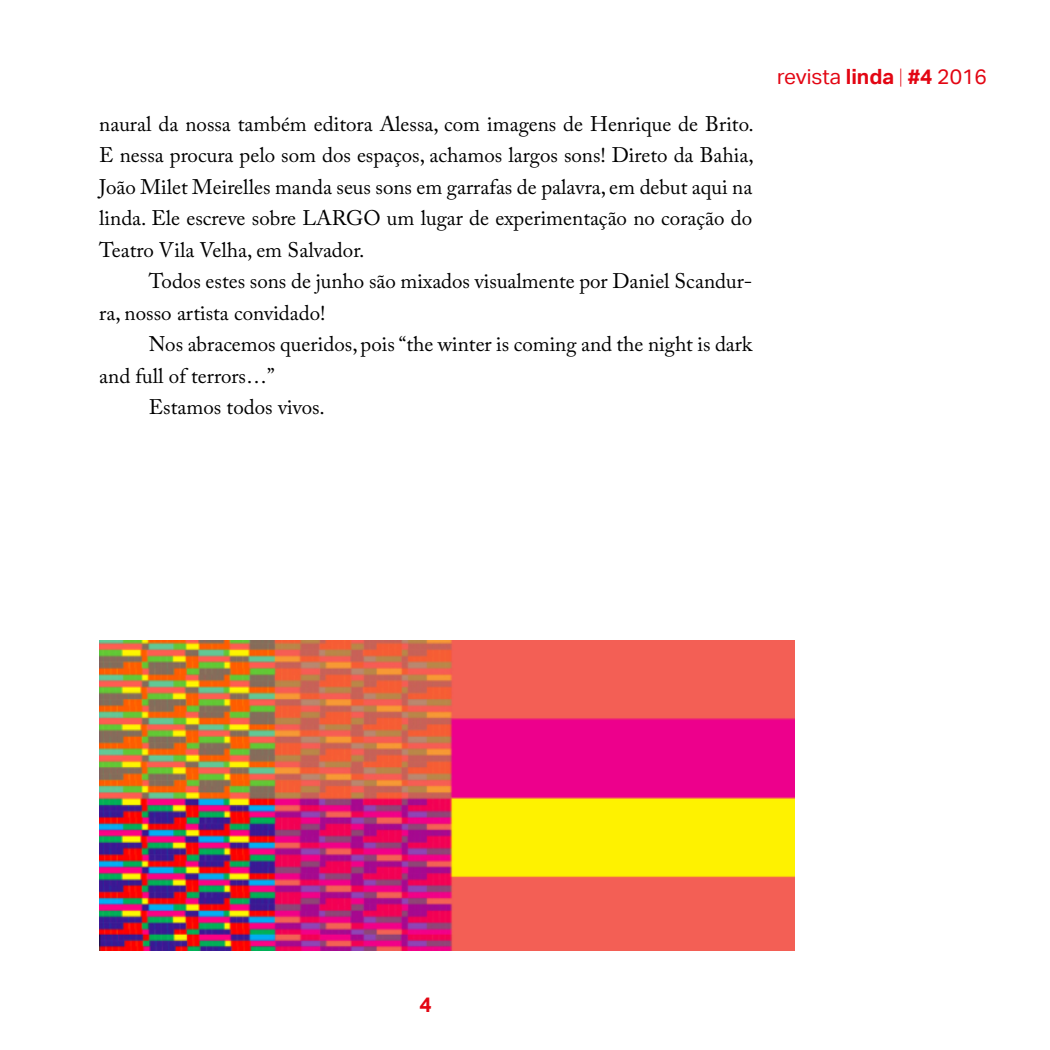
<style>
.page{position:relative;width:1050px;height:1050px;background:#fff}
.page>*{position:absolute;margin:0;border:0;box-sizing:border-box;transform-origin:0 0}
.corpo_de_texto{font:21px/31.5px "Adobe Caslon Pro";color:#000}
.t1{font:21px "Aktiv Grotesk";color:#e30613}
.t2{font:700 21px "Aktiv Grotesk";color:#e30613}
.s1{font-weight:700}
.s2{font-weight:100}
</style>
<div class="page">
<img style="left:99px;top:641px;width:696px;height:310px">
<p class="corpo_de_texto" style="left:99px;top:108px;width:656px;text-align:justify">naural da nossa também editora Alessa, com imagens de Henrique de Brito.<br>E nessa procura pelo som dos espaços, achamos largos sons! Direto da Bahia, João Milet Meirelles manda seus sons em garrafas de palavra, em debut aqui na linda. Ele escreve sobre LARGO um lugar de experimentação no coração do Teatro Vila Velha, em Salvador.</p>
<p class="corpo_de_texto" style="left:99px;top:265px;width:655px;text-indent:50px">Todos estes sons de junho são mixados visualmente por Daniel Scandur&shy;ra, nosso artista convidado!</p>
<p class="corpo_de_texto" style="left:99px;top:328px;width:655px;text-indent:50px">Nos abracemos queridos, pois “the winter is coming and the night is dark and full of terrors…”</p>
<p class="corpo_de_texto" style="left:149px;top:391px;width:178px">Estamos todos vivos.</p>
<p class="t1" style="left:777px;top:65px;width:211px">revista <span class="s1">linda</span> <span class="s2">|</span> <span class="s1">#4</span> 2016</p>
<p class="t2" style="left:420px;top:993px;width:14px">4</p>
</div>
